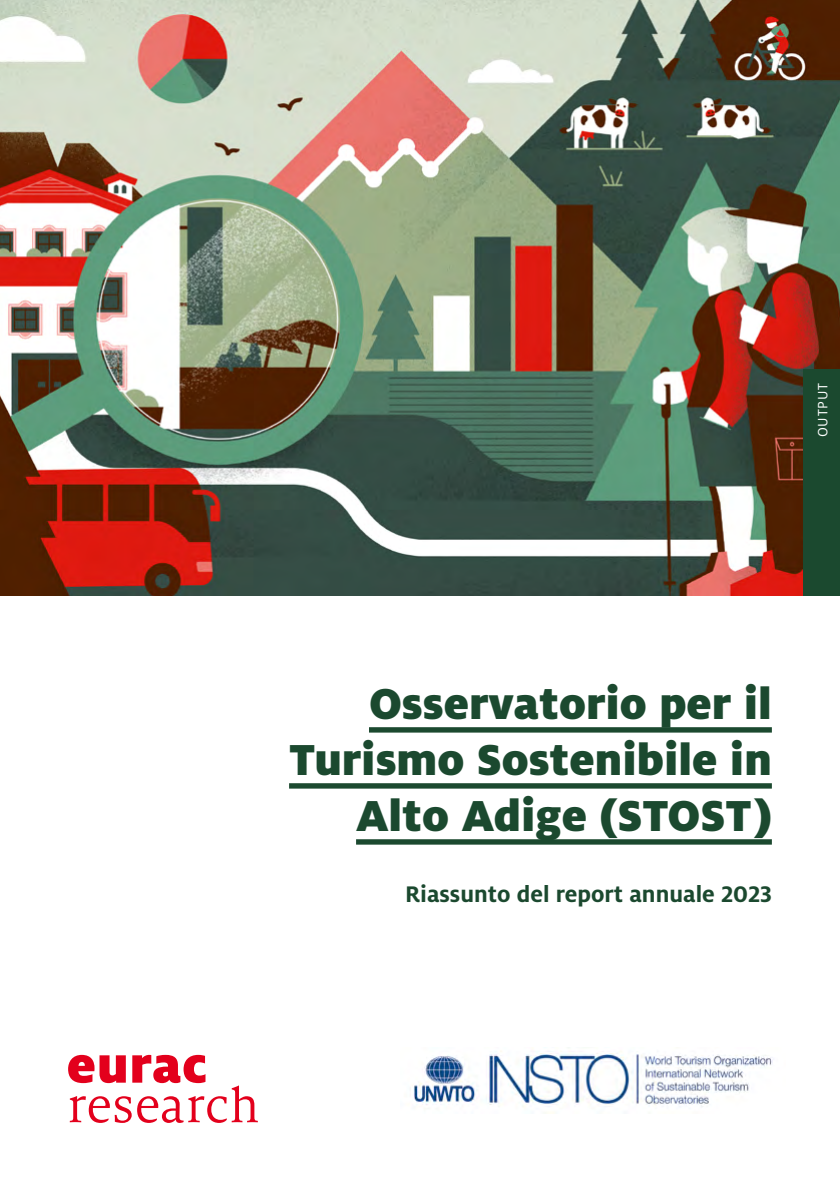
<style>
.page{position:relative;width:840px;height:1191px;background:#fff}
.page>*{position:absolute;margin:0;border:0;box-sizing:border-box;transform-origin:0 0}
.HL_Milo_Sans_24_pt_Headline{font:900 48px "Milo Pro";color:#1b492f}
.SL_Milo_Sans_12_5_pt_Subline{font:700 25px "Milo Pro";color:#1b492f}
.t1{font:15px "Milo Pro";letter-spacing:.06em;color:#fff}
</style>
<div class="page">
<img style="left:0;top:0;width:839px;height:595px">
<svg style="left:68px;top:1054px;width:190px;height:69px"></svg>
<div style="left:802px;top:369px;width:37px;height:226px;background:#1b492f"></div>
<img style="left:413px;top:1047px;width:360px;height:66px">
<div style="left:369px;top:727px;width:402px;height:5px;background:#1b492f"></div>
<div style="left:289px;top:783px;width:482px;height:5px;background:#1b492f"></div>
<div style="left:356px;top:839px;width:415px;height:5px;background:#1b492f"></div>
<p class="t1" style="left:814px;top:437px;width:56px;rotate:-90deg">OUTPUT</p>
<p class="HL_Milo_Sans_24_pt_Headline" style="left:369px;top:675px;width:404px">Osservatorio per il</p>
<p class="HL_Milo_Sans_24_pt_Headline" style="left:289px;top:731px;width:484px">Turismo Sostenibile in</p>
<p class="HL_Milo_Sans_24_pt_Headline" style="left:356px;top:787px;width:417px">Alto Adige (STOST)</p>
<p class="SL_Milo_Sans_12_5_pt_Subline" style="left:405px;top:879px;width:368px">Riassunto del report annuale 2023</p>
</div>
